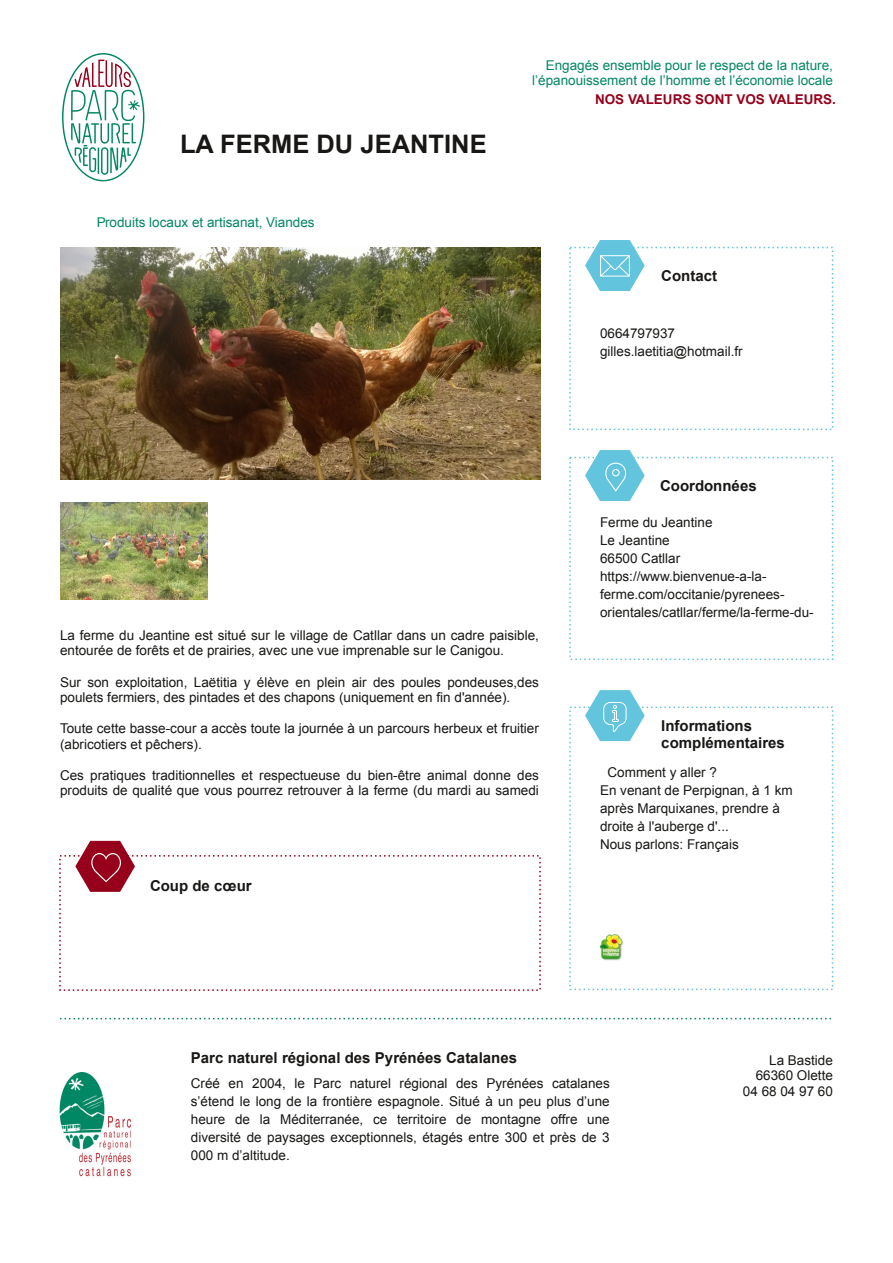
<style>
.page{position:relative;width:893px;height:1263px;background:#fff}
.page>*{position:absolute;margin:0;border:0;box-sizing:border-box;transform-origin:0 0}
.t1{font:700 25.5px "Arial";color:#181715}
.t2{font:700 15px/17.2px "Arial";color:#181715}
.t3{font:13.5px/18px "Arial";color:#181715}
.t4{font:13.5px/15.5px "Arial";color:#028663;text-align:right}
.t5{font:700 13.5px "Arial";color:#97001b}
</style>
<div class="page">
<img style="left:60px;top:1072px;width:71px;height:105px">
<svg style="left:60px;top:1018px;width:772px;height:1px"></svg>
<img style="left:600px;top:934px;width:23px;height:26px">
<svg style="left:585px;top:690px;width:60px;height:51px"></svg>
<svg style="left:585px;top:450px;width:60px;height:51px"></svg>
<svg style="left:585px;top:240px;width:60px;height:51px"></svg>
<svg style="left:75px;top:841px;width:60px;height:51px"></svg>
<img style="left:60px;top:502px;width:147px;height:98px">
<img style="left:60px;top:248px;width:480px;height:232px">
<svg style="left:62px;top:53px;width:83px;height:129px"></svg>
<p class="t4" style="left:532px;top:57px;width:302px">Engagés ensemble pour le respect de la nature, l’épanouissement de l’homme et l’économie locale</p>
<h1 class="t1" style="left:180px;top:130px;width:308px">LA FERME DU JEANTINE</h1>
<p class="t4" style="left:96px;top:215px;width:220px">Produits locaux et artisanat, Viandes</p>
<p class="t3" style="left:60px;top:627px;width:480px;line-height:15.5px">La ferme du Jeantine est situé sur le village de Catllar dans un cadre paisible, entourée de forêts et de prairies, avec une vue imprenable sur le Canigou.</p>
<p class="t3" style="left:60px;top:674px;width:480px;line-height:15.5px">Sur son exploitation, Laëtitia y élève en plein air des poules pondeuses,des poulets fermiers, des pintades et des chapons (uniquement en fin d'année).</p>
<p class="t3" style="left:60px;top:721px;width:480px;line-height:15.5px">Toute cette basse-cour a accès toute la journée à un parcours herbeux et fruitier (abricotiers et pêchers).</p>
<p class="t3" style="left:60px;top:767px;width:480px;line-height:15.5px">Ces pratiques traditionnelles et respectueuse du bien-être animal donne des produits de qualité que vous pourrez retrouver à la ferme (du mardi au samedi</p>
<p class="t2" style="left:150px;top:877px;width:103px">Coup de cœur</p>
<p class="t5" style="left:595px;top:92px;width:242px">NOS VALEURS SONT VOS VALEURS.</p>
<p class="t2" style="left:661px;top:267px;width:57px">Contact</p>
<p class="t3" style="left:600px;top:324px;width:144px">0664797937 gilles.laetitia@hotmail.fr</p>
<p class="t2" style="left:660px;top:477px;width:98px">Coordonnées</p>
<p class="t3" style="left:600px;top:513px;width:215px">Ferme du Jeantine<br>Le Jeantine<br>66500 Catllar https://www.bienvenue-a-la&shy;ferme.com/occitanie/pyrenees&shy;orientales/catllar/ferme/la-ferme-du-</p>
<p class="t2" style="left:661px;top:717px;width:125px">Informations complémentaires</p>
<p class="t3" style="left:600px;top:763px;width:194px;text-indent:8px">Comment y aller ?<br>En venant de Perpignan, à 1 km après Marquixanes, prendre à droite à l'auberge d'...<br>Nous parlons: Français</p>
<p class="t2" style="left:191px;top:1049px;width:328px">Parc naturel régional des Pyrénées Catalanes</p>
<p class="t3" style="left:191px;top:1074px;width:420px;text-align:justify">Créé en 2004, le Parc naturel régional des Pyrénées catalanes s’étend le long de la frontière espagnole. Situé à un peu plus d’une heure de la Méditerranée, ce territoire de montagne offre une diversité de paysages exceptionnels, étagés entre 300 et près de 3<br>000 m d’altitude.</p>
<p class="t3" style="left:743px;top:1052px;width:92px;line-height:15.5px;text-align:right">La Bastide<br>66360 Olette<br>04 68 04 97 60</p>
</div>
